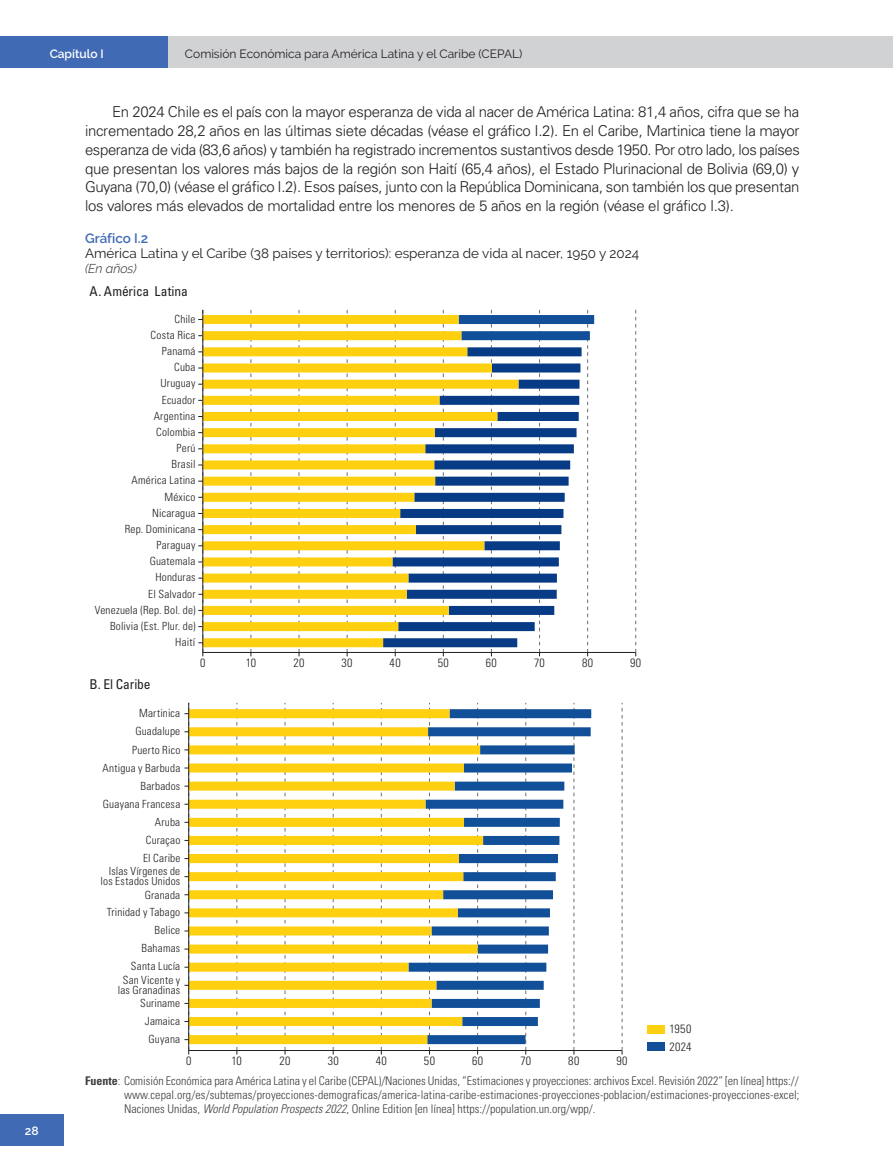
<style>
.page{position:relative;width:893px;height:1170px;background:#fff}
.page>*{position:absolute;margin:0;border:0;box-sizing:border-box;transform-origin:0 0}
._06_texto{font:300 15px/18.8px "Univers LT Std";letter-spacing:-.02em;color:#231f20;text-align:justify}
._07_titulo_cuadro{font:13.5px/15px "Raleway";color:#231f20}
.t1{font:condensed 13.5px "Univers LT Std";letter-spacing:-.005em;color:#231f20}
._07_unidad_medida{font:italic 300 12.75px "Raleway";color:#231f20}
._08_fuente{font:300 condensed 12px/13.8px "Univers LT Std";color:#3e3e3f;text-align:justify}
.t2{font:12px "Raleway";color:#231f20}
.t3{font:300 condensed 12px/17.4px "Univers LT Std";letter-spacing:.03em;color:#231f20}
.t4{font:600 12px "Raleway";color:#fff}
.t5{font:300 condensed 11.25px/16.2px "Univers LT Std";letter-spacing:.015em;color:#231f20;text-align:right}
.s1{font-weight:600;color:#406ab4}
.s2{font-weight:700}
.s3{font-style:italic}
</style>
<div class="page">
<div style="left:0;top:36px;width:169px;height:32px;background:#406ab4"></div>
<div style="left:169px;top:36px;width:724px;height:32px;background:#d1d2d4"></div>
<div style="left:0;top:1114px;width:64px;height:32px;background:#406ab4"></div>
<svg style="left:202px;top:309px;width:434px;height:344px"></svg>
<svg style="left:251px;top:310px;width:1px;height:346px"></svg>
<svg style="left:299px;top:310px;width:1px;height:346px"></svg>
<svg style="left:347px;top:310px;width:1px;height:346px"></svg>
<svg style="left:395px;top:310px;width:1px;height:346px"></svg>
<svg style="left:443px;top:310px;width:1px;height:346px"></svg>
<svg style="left:491px;top:310px;width:1px;height:346px"></svg>
<svg style="left:539px;top:310px;width:1px;height:346px"></svg>
<svg style="left:587px;top:310px;width:1px;height:346px"></svg>
<svg style="left:198px;top:310px;width:6px;height:346px"></svg>
<svg style="left:635px;top:310px;width:1px;height:346px"></svg>
<svg style="left:189px;top:702px;width:433px;height:349px"></svg>
<svg style="left:236px;top:702px;width:2px;height:352px"></svg>
<svg style="left:285px;top:702px;width:1px;height:352px"></svg>
<svg style="left:333px;top:702px;width:1px;height:352px"></svg>
<svg style="left:381px;top:702px;width:1px;height:352px"></svg>
<svg style="left:429px;top:702px;width:1px;height:352px"></svg>
<svg style="left:477px;top:702px;width:1px;height:352px"></svg>
<svg style="left:525px;top:702px;width:1px;height:352px"></svg>
<svg style="left:574px;top:702px;width:1px;height:352px"></svg>
<svg style="left:184px;top:702px;width:5px;height:352px"></svg>
<svg style="left:622px;top:702px;width:1px;height:352px"></svg>
<div style="left:647px;top:1042px;width:17px;height:8px;background:#114f98"></div>
<div style="left:647px;top:1025px;width:17px;height:9px;background:#fed00f"></div>
<p class="t4" style="left:50px;top:47px;width:56px">Capítulo I</p>
<p class="t2" style="left:185px;top:47px;width:339px">Comisión Económica para América Latina y el Caribe (CEPAL)</p>
<p class="t4" style="left:25px;top:1123px;width:15px">28</p>
<p class="_06_texto" style="left:85px;top:102px;width:716px;text-indent:27px">En 2024 Chile es el país con la mayor esperanza de vida al nacer de América Latina: 81,4 años, cifra que se ha incrementado 28,2 años en las últimas siete décadas (véase el gráfico I.2). En el Caribe, Martinica tiene la mayor esperanza de vida (83,6 años) y también ha registrado incrementos sustantivos desde 1950. Por otro lado, los países que presentan los valores más bajos de la región son Haití (65,4 años), el Estado Plurinacional de Bolivia (69,0) y Guyana (70,0) (véase el gráfico I.2). Esos países, junto con la República Dominicana, son también los que presentan los valores más elevados de mortalidad entre los menores de 5 años en la región (véase el gráfico I.3).</p>
<p class="_07_titulo_cuadro" style="left:85px;top:231px;width:556px"><span class="s1">Gráfico I.2<br></span>América Latina y el Caribe (38 países y territorios): esperanza de vida al nacer, 1950 y 2024</p>
<p class="_07_unidad_medida" style="left:85px;top:261px;width:53px">(En años)</p>
<p class="t1" style="left:90px;top:282px;width:100px">A. América Latina</p>
<p class="t5" style="left:95px;top:310px;width:102px">Chile<br>Costa Rica<br>Panamá<br>Cuba<br>Uruguay<br>Ecuador<br>Argentina<br>Colombia<br>Perú<br>Brasil<br>América Latina<br>México<br>Nicaragua<br>Rep. Dominicana<br>Paraguay<br>Guatemala<br>Honduras<br>El Salvador<br>Venezuela (Rep. Bol. de)<br>Bolivia (Est. Plur. de)<br>Haití</p>
<p class="t1" style="left:90px;top:676px;width:63px">B. El Caribe</p>
<p class="t3" style="left:200px;top:654px;width:7px">0</p>
<p class="t3" style="left:246px;top:654px;width:12px">10</p>
<p class="t3" style="left:293px;top:654px;width:13px">20</p>
<p class="t3" style="left:342px;top:654px;width:13px">30</p>
<p class="t3" style="left:390px;top:654px;width:13px">40</p>
<p class="t3" style="left:438px;top:654px;width:13px">50</p>
<p class="t3" style="left:486px;top:654px;width:13px">60</p>
<p class="t3" style="left:534px;top:654px;width:12px">70</p>
<p class="t3" style="left:582px;top:654px;width:13px">80</p>
<p class="t3" style="left:630px;top:654px;width:13px">90</p>
<p class="t5" style="left:103px;top:704px;width:79px;line-height:18px">Martinica<br>Guadalupe<br>Puerto Rico<br>Antigua y Barbuda<br>Barbados<br>Guayana Francesa<br>Aruba<br>Curaçao</p>
<p class="t5" style="left:109px;top:851px;width:73px;line-height:12.9px">El Caribe<br>Islas Vírgenes de</p>
<p class="t5" style="left:101px;top:874px;width:81px;line-height:13.5px">los Estados Unidos<br>Granada</p>
<p class="t5" style="left:107px;top:902px;width:75px;line-height:18.1px">Trinidad y Tabago<br>Belice<br>Bahamas<br>Santa Lucía</p>
<p class="t5" style="left:118px;top:974px;width:64px;line-height:10.5px;text-align:center">San Vicente y las Granadinas</p>
<p class="t5" style="left:140px;top:993px;width:42px;line-height:18px">Suriname<br>Jamaica<br>Guyana</p>
<p class="t3" style="left:669px;top:1020px;width:23px">1950<br>2024</p>
<p class="_08_fuente" style="left:124px;top:1073px;width:677px;text-indent:-39px"><span class="s2">Fuente</span>: Comisión Económica para América Latina y el Caribe (CEPAL)/Naciones Unidas, “Estimaciones y proyecciones: archivos Excel. Revisión 2022” [en línea] https:// www.cepal.org/es/subtemas/proyecciones-demograficas/america-latina-caribe-estimaciones-proyecciones-poblacion/estimaciones-proyecciones-excel; Naciones Unidas, <span class="s3">World Population Prospects 2022</span>, Online Edition [en línea] https://population.un.org/wpp/.</p>
<p class="t3" style="left:186px;top:1052px;width:7px">0</p>
<p class="t3" style="left:232px;top:1052px;width:12px">10</p>
<p class="t3" style="left:280px;top:1052px;width:13px">20</p>
<p class="t3" style="left:328px;top:1052px;width:13px">30</p>
<p class="t3" style="left:376px;top:1052px;width:13px">40</p>
<p class="t3" style="left:424px;top:1052px;width:13px">50</p>
<p class="t3" style="left:472px;top:1052px;width:13px">60</p>
<p class="t3" style="left:520px;top:1052px;width:12px">70</p>
<p class="t3" style="left:568px;top:1052px;width:13px">80</p>
<p class="t3" style="left:616px;top:1052px;width:13px">90</p>
</div>
